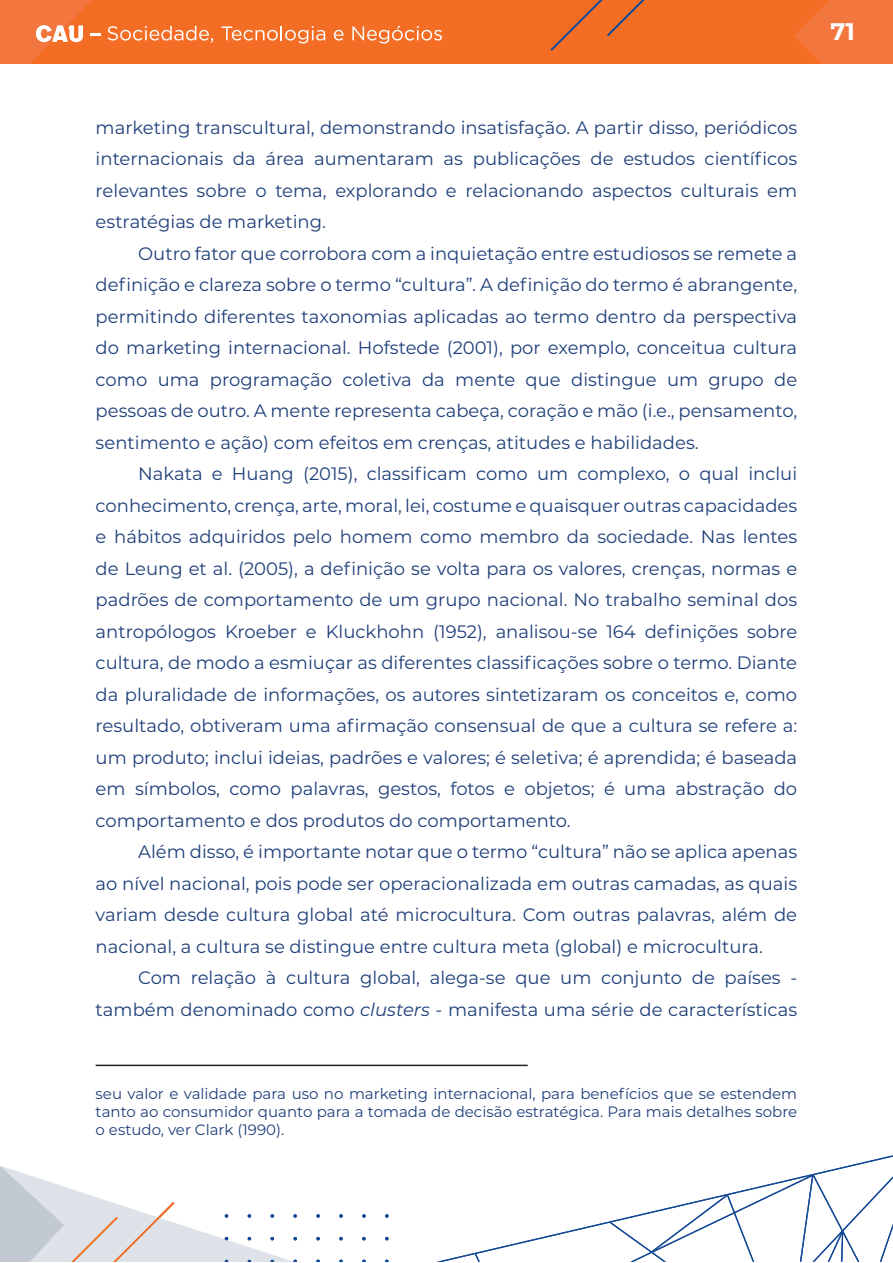
<style>
.page{position:relative;width:893px;height:1263px;background:#fff}
.page>*{position:absolute;margin:0;border:0;box-sizing:border-box;transform-origin:0 0}
.t1{font:700 24px "Montserrat";color:#fff}
.t2{font:18px/31.5px "Montserrat";color:#1f3f79;text-align:justify}
.t3{font:15px/18px "Montserrat";color:#1f3f79;text-align:justify}
.s1{font-style:italic}
</style>
<div class="page">
<div style="left:0;top:0;width:893px;height:64px;background:#f36e24"></div>
<svg style="left:794px;top:0;width:99px;height:64px"></svg>
<svg style="left:550px;top:0;width:95px;height:51px"></svg>
<svg style="left:437px;top:1155px;width:456px;height:107px"></svg>
<svg style="left:475px;top:1253px;width:5px;height:9px"></svg>
<svg style="left:610px;top:1174px;width:283px;height:88px"></svg>
<svg style="left:316px;top:1214px;width:4px;height:4px"></svg>
<svg style="left:339px;top:1214px;width:4px;height:4px"></svg>
<svg style="left:362px;top:1214px;width:4px;height:4px"></svg>
<svg style="left:385px;top:1214px;width:4px;height:4px"></svg>
<svg style="left:316px;top:1237px;width:4px;height:3px"></svg>
<svg style="left:339px;top:1237px;width:4px;height:3px"></svg>
<svg style="left:362px;top:1237px;width:4px;height:3px"></svg>
<svg style="left:385px;top:1237px;width:4px;height:3px"></svg>
<svg style="left:0;top:1166px;width:297px;height:96px"></svg>
<svg style="left:108px;top:26px;width:105px;height:17px"></svg>
<svg style="left:221px;top:26px;width:104px;height:18px"></svg>
<svg style="left:334px;top:30px;width:9px;height:11px"></svg>
<svg style="left:352px;top:26px;width:90px;height:18px"></svg>
<svg style="left:0;top:0;width:100px;height:64px"></svg>
<hr style="left:96px;top:1065px;width:432px;height:1px;background:#231f20">
<p class="t2" style="left:96px;top:111px;width:703px">marketing transcultural, demonstrando insatisfação. A partir disso, periódicos internacionais da área aumentaram as publicações de estudos científicos relevantes sobre o tema, explorando e relacionando aspectos culturais em estratégias de marketing.</p>
<p class="t2" style="left:96px;top:237px;width:703px;text-indent:43px">Outro fator que corrobora com a inquietação entre estudiosos se remete a definição e clareza sobre o termo “cultura”. A definição do termo é abrangente, permitindo diferentes taxonomias aplicadas ao termo dentro da perspectiva do marketing internacional. Hofstede (2001), por exemplo, conceitua cultura como uma programação coletiva da mente que distingue um grupo de pessoas de outro. A mente representa cabeça, coração e mão (i.e., pensamento, sentimento e ação) com efeitos em crenças, atitudes e habilidades.</p>
<p class="t2" style="left:96px;top:457px;width:703px;text-indent:43px">Nakata e Huang (2015), classificam como um complexo, o qual inclui conhecimento, crença, arte, moral, lei, costume e quaisquer outras capacidades e hábitos adquiridos pelo homem como membro da sociedade. Nas lentes de Leung et al. (2005), a definição se volta para os valores, crenças, normas e padrões de comportamento de um grupo nacional. No trabalho seminal dos antropólogos Kroeber e Kluckhohn (1952), analisou-se 164 definições sobre cultura, de modo a esmiuçar as diferentes classificações sobre o termo. Diante da pluralidade de informações, os autores sintetizaram os conceitos e, como resultado, obtiveram uma afirmação consensual de que a cultura se refere a: um produto; inclui ideias, padrões e valores; é seletiva; é aprendida; é baseada em símbolos, como palavras, gestos, fotos e objetos; é uma abstração do comportamento e dos produtos do comportamento.</p>
<p class="t2" style="left:96px;top:835px;width:703px;text-indent:43px">Além disso, é importante notar que o termo “cultura” não se aplica apenas ao nível nacional, pois pode ser operacionalizada em outras camadas, as quais variam desde cultura global até microcultura. Com outras palavras, além de nacional, a cultura se distingue entre cultura meta (global) e microcultura.</p>
<p class="t2" style="left:96px;top:961px;width:703px;text-align:right">Com relação à cultura global, alega-se que um conjunto de países - também denominado como <span class="s1">clusters</span> - manifesta uma série de características</p>
<p class="t3" style="left:96px;top:1084px;width:703px">seu valor e validade para uso no marketing internacional, para benefícios que se estendem tanto ao consumidor quanto para a tomada de decisão estratégica. Para mais detalhes sobre o estudo, ver Clark (1990).</p>
<h1 class="t1" style="left:830px;top:14px;width:26px">71</h1>
</div>
